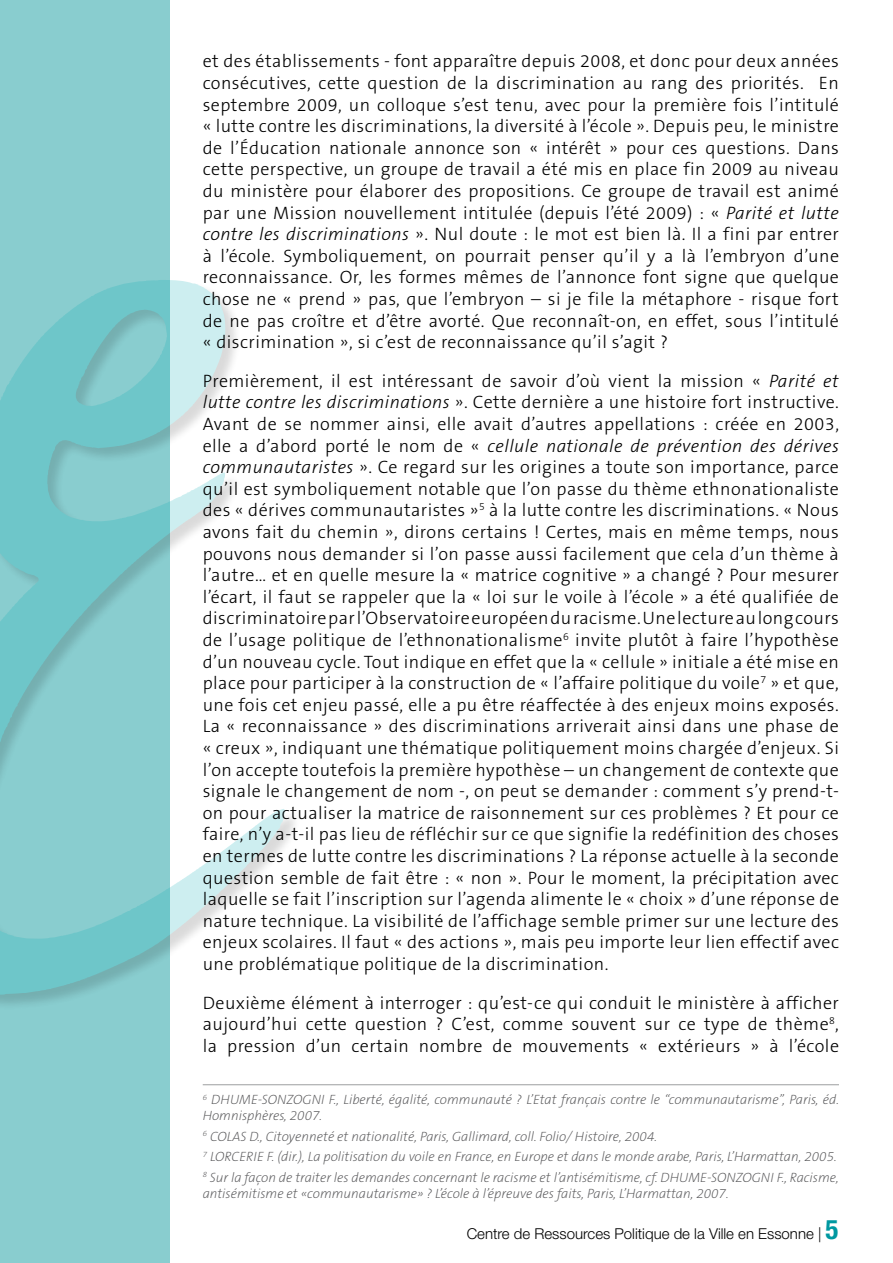
<style>
.page{position:relative;width:893px;height:1263px;background:#fff}
.page>*{position:absolute;margin:0;border:0;box-sizing:border-box;transform-origin:0 0}
.t1{font:300 18px/21.6px "The Sans B3";letter-spacing:.025em;color:#000;text-align:justify}
.t2{font:300 15px "Helvetica Neue LT Std";color:#000}
.t3{font:italic 200 13.5px/20.4px "The Sans B2";color:#58585a}
.s1{font-style:italic}
.s2{font-weight:700;font-stretch:condensed;font-size:27px;color:#0098a1}
</style>
<div class="page">
<div style="left:0;top:0;width:169px;height:1263px;background:#89cdcf"></div>
<div style="left:0;top:280px;width:301px;height:731px;background:#000;opacity:.75"></div>
<img style="left:7px;top:280px;width:152px;height:106px">
<hr style="left:203px;top:1084px;width:636px;height:1px;background:#9c9e9f">
<p class="t1" style="left:203px;top:51px;width:638px">et des établissements - font apparaître depuis 2008, et donc pour deux années consécutives, cette question de la discrimination au rang des priorités. En septembre 2009, un colloque s’est tenu, avec pour la première fois l’intitulé « lutte contre les discriminations, la diversité à l’école ». Depuis peu, le ministre de l’Éducation nationale annonce son « intérêt » pour ces questions. Dans cette perspective, un groupe de travail a été mis en place fin 2009 au niveau du ministère pour élaborer des propositions. Ce groupe de travail est animé par une Mission nouvellement intitulée (depuis l’été 2009) : « <span class="s1">Parité et lutte contre les discriminations</span> ». Nul doute : le mot est bien là. Il a fini par entrer à l’école. Symboliquement, on pourrait penser qu’il y a là l’embryon d’une reconnaissance. Or, les formes mêmes de l’annonce font signe que quelque chose ne « prend » pas, que l’embryon – si je file la métaphore - risque fort de ne pas croître et d’être avorté. Que reconnaît-on, en effet, sous l’intitulé « discrimination », si c’est de reconnaissance qu’il s’agit ?</p>
<p class="t1" style="left:203px;top:371px;width:638px">Premièrement, il est intéressant de savoir d’où vient la mission « <span class="s1">Parité et lutte contre les discriminations</span> ». Cette dernière a une histoire fort instructive.<br>Avant de se nommer ainsi, elle avait d’autres appellations : créée en 2003, elle a d’abord porté le nom de « <span class="s1">cellule nationale de prévention des dérives communautaristes</span> ». Ce regard sur les origines a toute son importance, parce qu’il est symboliquement notable que l’on passe du thème ethnonationaliste des « dérives communautaristes »<sup>5</sup> à la lutte contre les discriminations. « Nous avons fait du chemin », dirons certains ! Certes, mais en même temps, nous pouvons nous demander si l’on passe aussi facilement que cela d’un thème à l’autre… et en quelle mesure la « matrice cognitive » a changé ? Pour mesurer l’écart, il faut se rappeler que la « loi sur le voile à l’école » a été qualifiée de discriminatoire par l’Observatoire européen du racisme. Une lecture au long cours de l’usage politique de l’ethnonationalisme<sup>6</sup> invite plutôt à faire l’hypothèse d’un nouveau cycle. Tout indique en effet que la « cellule » initiale a été mise en place pour participer à la construction de « l’affaire politique du voile<sup>7</sup> » et que, une fois cet enjeu passé, elle a pu être réaffectée à des enjeux moins exposés.<br>La « reconnaissance » des discriminations arriverait ainsi dans une phase de « creux », indiquant une thématique politiquement moins chargée d’enjeux. Si l’on accepte toutefois la première hypothèse – un changement de contexte que signale le changement de nom -, on peut se demander : comment s’y prend-t&shy;on pour actualiser la matrice de raisonnement sur ces problèmes ? Et pour ce faire, n’y a-t-il pas lieu de réfléchir sur ce que signifie la redéfinition des choses en termes de lutte contre les discriminations ? La réponse actuelle à la seconde question semble de fait être : « non ». Pour le moment, la précipitation avec laquelle se fait l’inscription sur l’agenda alimente le « choix » d’une réponse de nature technique. La visibilité de l’affichage semble primer sur une lecture des enjeux scolaires. Il faut « des actions », mais peu importe leur lien effectif avec une problématique politique de la discrimination.</p>
<p class="t1" style="left:203px;top:992px;width:638px">Deuxième élément à interroger : qu’est-ce qui conduit le ministère à afficher aujourd’hui cette question ? C’est, comme souvent sur ce type de thème<sup>8</sup>, la pression d’un certain nombre de mouvements « extérieurs » à l’école</p>
<p class="t3" style="left:203px;top:1092px;width:638px;line-height:16.2px"><sup>6</sup> DHUME-SONZOGNI F., Liberté, égalité, communauté ? L’Etat français contre le “communautarisme”, Paris, éd.<br>Homnisphères, 2007.</p>
<p class="t3" style="left:203px;top:1126px;width:638px"><sup>6</sup> COLAS D., Citoyenneté et nationalité, Paris, Gallimard, coll. Folio/ Histoire, 2004.<br><sup>7</sup> LORCERIE F. (dir.), La politisation du voile en France, en Europe et dans le monde arabe, Paris, L’Harmattan, 2005.<br><sup>8</sup> Sur la façon de traiter les demandes concernant le racisme et l’antisémitisme, cf. DHUME-SONZOGNI F., Racisme,</p>
<p class="t3" style="left:203px;top:1184px;width:527px">antisémitisme et «communautarisme» ? L’école à l’épreuve des faits, Paris, L’Harmattan, 2007.</p>
<p class="t2" style="left:467px;top:1224px;width:373px">Centre de Ressources Politique de la Ville en Essonne | <span class="s2">5</span></p>
</div>
